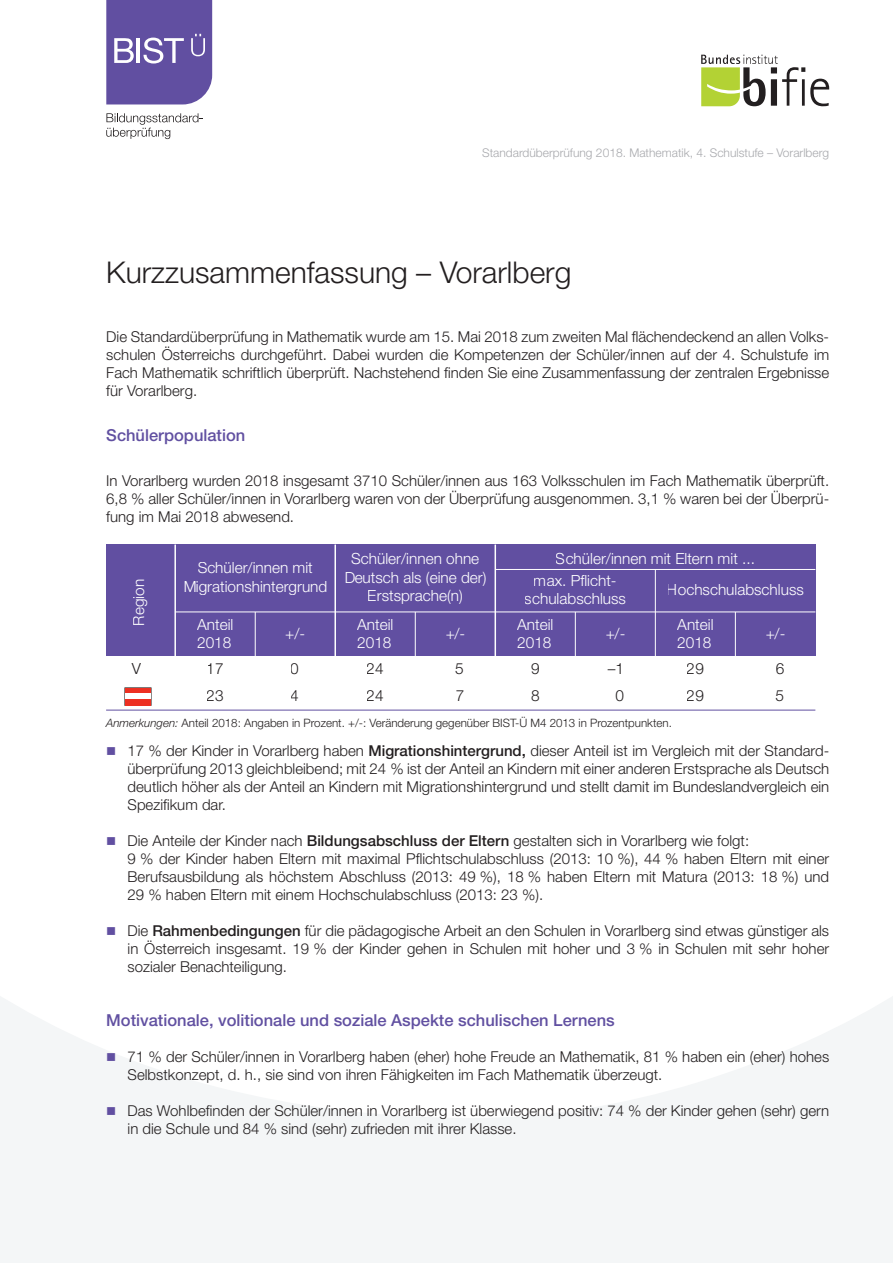
<style>
.page{position:relative;width:893px;height:1263px;background:#fff}
.page>*{position:absolute;margin:0;border:0;box-sizing:border-box;transform-origin:0 0}
.t1{font:300 30px "Helvetica Neue LT Std";color:#231f20}
.t2{font:500 16.5px "Helvetica Neue LT Std";color:#6150a1}
.t3{font:300 15.45px/18.5px "Helvetica Neue LT Std";color:#fff}
.t4{font:300 15.45px/27px "Helvetica Neue LT Std";color:#231f20}
.t5{font:300 15px/18px "Helvetica Neue LT Pro";color:#231f20;text-align:justify}
.t6{font:300 15px/18px "Helvetica Neue LT Std";color:#231f20;text-align:justify}
.t7{font:300 12px "Helvetica Neue LT Std";color:#a8a9ad}
.t8{font:300 11.55px "Helvetica Neue LT Std";color:#231f20}
.s1{font-style:italic}
.s2{font-weight:500}
</style>
<div class="page">
<svg style="left:0;top:997px;width:893px;height:266px;fill:#f4f6f7"></svg>
<svg style="left:701px;top:55px;width:128px;height:51px"></svg>
<svg style="left:106px;top:113px;width:97px;height:26px"></svg>
<svg style="left:106px;top:0;width:106px;height:104px;background:#6f5ea9"></svg>
<div style="left:106px;top:545px;width:709px;height:111px;background:#614fa1"></div>
<hr style="left:255px;top:612px;width:1px;height:44px;background:#fff">
<hr style="left:415px;top:612px;width:1px;height:44px;background:#fff">
<hr style="left:575px;top:612px;width:1px;height:44px;background:#fff">
<hr style="left:655px;top:569px;width:1px;height:141px;background:#fff">
<hr style="left:495px;top:569px;width:320px;height:1px;background:#fff">
<hr style="left:735px;top:612px;width:1px;height:44px;background:#fff">
<div style="left:125px;top:688px;width:26px;height:17px;background:#ed3022"></div>
<div style="left:125px;top:693px;width:26px;height:6px;background:#fff"></div>
<hr style="left:174px;top:545px;width:2px;height:111px;background:#fff">
<hr style="left:334px;top:545px;width:2px;height:111px;background:#fff">
<hr style="left:495px;top:545px;width:1px;height:111px;background:#fff">
<hr style="left:175px;top:612px;width:640px;height:1px;background:#fff">
<hr style="left:106px;top:710px;width:709px;height:1px;background:#614fa1">
<svg style="left:107px;top:1053px;width:8px;height:8px"></svg>
<svg style="left:107px;top:1107px;width:8px;height:8px"></svg>
<p class="t7" style="left:482px;top:146px;width:349px">Standardüberprüfung 2018. Mathematik, 4. Schulstufe – Vorarlberg</p>
<h1 class="t1" style="left:106px;top:254px;width:467px">Kurzzusammenfassung – Vorarlberg</h1>
<p class="t5" style="left:106px;top:327px;width:724px">Die Standardüberprüfung in Mathematik wurde am 15. Mai 2018 zum zweiten Mal flächendeckend an allen Volks&shy;schulen Österreichs durchgeführt. Dabei wurden die Kompetenzen der Schüler/innen auf der 4. Schulstufe im Fach Mathematik schriftlich überprüft. Nachstehend finden Sie eine Zusammenfassung der zentralen Ergebnisse für Vorarlberg.</p>
<p class="t2" style="left:106px;top:426px;width:141px">Schülerpopulation</p>
<p class="t6" style="left:106px;top:471px;width:724px">In Vorarlberg wurden 2018 insgesamt 3710 Schüler/innen aus 163 Volksschulen im Fach Mathematik überprüft.<br>6,8 % aller Schüler/innen in Vorarlberg waren von der Überprüfung ausgenommen. 3,1 % waren bei der Überprü&shy;fung im Mai 2018 abwesend.</p>
<p class="t3" style="left:129px;top:625px;width:48px;rotate:-90deg">Region</p>
<p class="t4" style="left:132px;top:655px;width:11px">V</p>
<p class="t3" style="left:183px;top:558px;width:146px;text-align:center">Schüler/innen mit<br>Migrationshintergrund</p>
<p class="t3" style="left:534px;top:547px;width:223px;line-height:21.8px;text-indent:22px">Schüler/innen mit Eltern mit ... max. Pflicht-</p>
<p class="t3" style="left:525px;top:589px;width:103px">schulabschluss</p>
<p class="t3" style="left:344px;top:549px;width:144px;text-align:center">Schüler/innen ohne<br>Deutsch als (eine der)<br>Erstsprache(n)</p>
<p class="t3" style="left:667px;top:580px;width:138px">Hochschulabschluss</p>
<p class="t3" style="left:197px;top:614px;width:38px">Anteil<br>2018</p>
<p class="t3" style="left:285px;top:624px;width:22px">+/-</p>
<p class="t3" style="left:357px;top:614px;width:38px">Anteil<br>2018</p>
<p class="t3" style="left:445px;top:624px;width:22px">+/-</p>
<p class="t3" style="left:517px;top:614px;width:38px">Anteil<br>2018</p>
<p class="t3" style="left:605px;top:624px;width:22px">+/-</p>
<p class="t3" style="left:677px;top:614px;width:38px">Anteil<br>2018</p>
<p class="t3" style="left:765px;top:624px;width:22px">+/-</p>
<p class="t4" style="left:207px;top:655px;width:19px">17<br>23</p>
<p class="t4" style="left:291px;top:655px;width:10px">0<br>4</p>
<p class="t4" style="left:367px;top:655px;width:19px">24<br>24</p>
<p class="t4" style="left:455px;top:655px;width:10px">5<br>7</p>
<p class="t4" style="left:531px;top:655px;width:10px">9<br>8</p>
<p class="t4" style="left:608px;top:655px;width:18px;text-align:center">–1<br>0</p>
<p class="t4" style="left:687px;top:655px;width:19px">29<br>29</p>
<p class="t4" style="left:775px;top:655px;width:10px">6<br>5</p>
<p class="t8" style="left:106px;top:716px;width:567px"><span class="s1">Anmerkungen:</span> Anteil 2018: Angaben in Prozent. +/-: Veränderung gegenüber BIST-Ü M4 2013 in Prozentpunkten.</p>
<p class="t5" style="left:128px;top:741px;width:703px">17 % der Kinder in Vorarlberg haben <span class="s2">Migrationshintergrund,</span> dieser Anteil ist im Vergleich mit der Standard&shy;überprüfung 2013 gleichbleibend; mit 24 % ist der Anteil an Kindern mit einer anderen Erstsprache als Deutsch deutlich höher als der Anteil an Kindern mit Migrationshintergrund und stellt damit im Bundeslandvergleich ein Spezifikum dar.</p>
<p class="t5" style="left:128px;top:831px;width:623px">Die Anteile der Kinder nach <span class="s2">Bildungsabschluss der Eltern</span> gestalten sich in Vorarlberg wie folgt:</p>
<p class="t6" style="left:128px;top:849px;width:703px">9 % der Kinder haben Eltern mit maximal Pflichtschulabschluss (2013: 10 %), 44 % haben Eltern mit einer Berufsausbildung als höchstem Abschluss (2013: 49 %), 18 % haben Eltern mit Matura (2013: 18 %) und 29 % haben Eltern mit einem Hochschulabschluss (2013: 23 %).</p>
<p class="t5" style="left:128px;top:921px;width:703px">Die <span class="s2">Rahmenbedingungen</span> für die pädagogische Arbeit an den Schulen in Vorarlberg sind etwas günstiger als in Österreich insgesamt. 19 % der Kinder gehen in Schulen mit hoher und 3 % in Schulen mit sehr hoher sozialer Benachteiligung.</p>
<p class="t2" style="left:106px;top:1010px;width:510px">Motivationale, volitionale und soziale Aspekte schulischen Lernens</p>
<p class="t5" style="left:128px;top:1047px;width:703px">71 % der Schüler/innen in Vorarlberg haben (eher) hohe Freude an Mathematik, 81 % haben ein (eher) hohes<br>Selbstkonzept, d. h., sie sind von ihren Fähigkeiten im Fach Mathematik überzeugt.</p>
<p class="t5" style="left:128px;top:1101px;width:703px">Das Wohlbefinden der Schüler/innen in Vorarlberg ist überwiegend positiv: 74 % der Kinder gehen (sehr) gern in die Schule und 84 % sind (sehr) zufrieden mit ihrer Klasse.</p>
</div>
